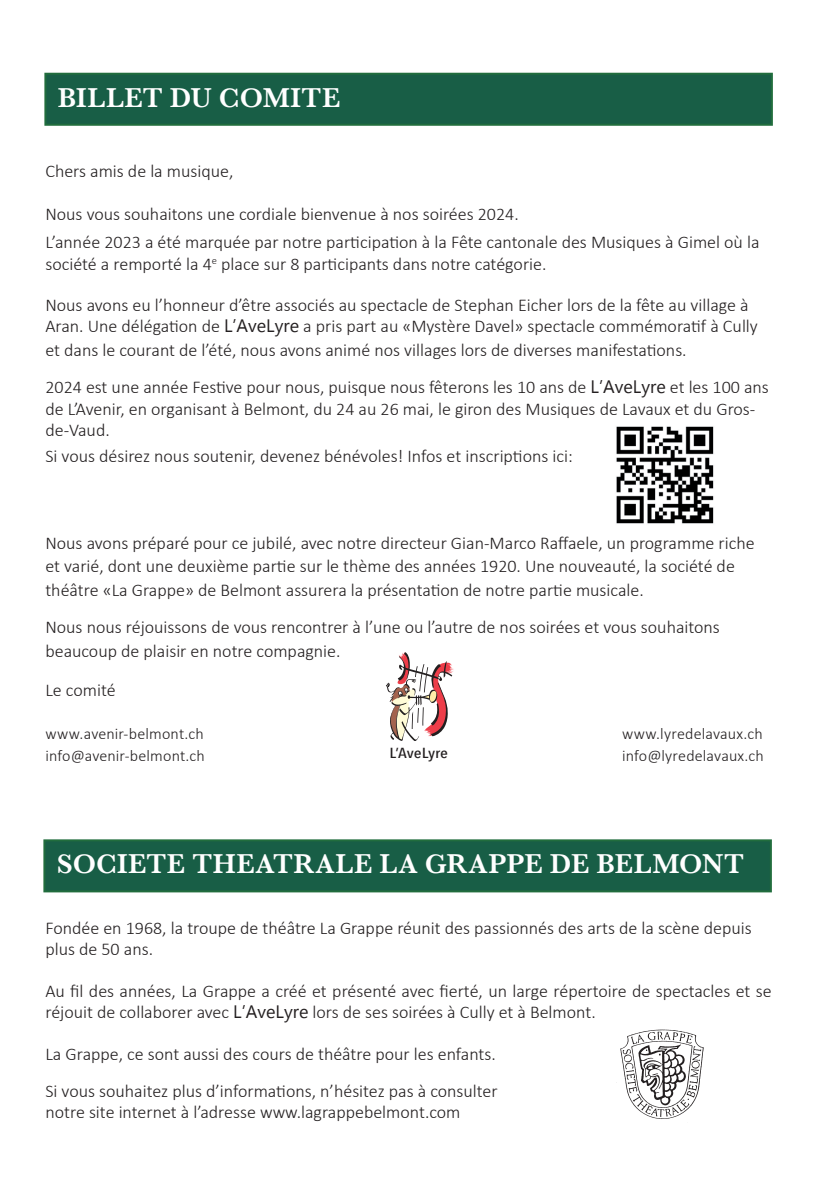
<style>
.page{position:relative;width:840px;height:1191px;background:#fff}
.page>*{position:absolute;margin:0;border:0;box-sizing:border-box;transform-origin:0 0}
.t1{font:600 28px "Baskerville";letter-spacing:.02em;color:#fff}
.t2{font:300 18px/21.6px "Calibri";color:#231f20}
.t3{font:300 16px "Calibri";letter-spacing:.01em;color:#231f20}
.t4{font:500 14.4px "Avenir Next Condensed";color:#231f20;scale:1.24 1}
.s1{font-family:"Myanmar Text";font-weight:400}
</style>
<div class="page">
<div style="left:45px;top:74px;width:726px;height:51px;background:#185e46"></div>
<div style="left:44px;top:73px;width:728px;height:53px;border:2px solid #216d3d"></div>
<img style="left:616px;top:426px;width:98px;height:98px">
<svg style="left:386px;top:652px;width:68px;height:89px"></svg>
<img style="left:616px;top:1029px;width:88px;height:90px">
<div style="left:44px;top:840px;width:726px;height:51px;background:#185e46"></div>
<div style="left:43px;top:839px;width:728px;height:53px;border:2px solid #216d3d"></div>
<h1 class="t1" style="left:58px;top:81px;width:284px">BILLET DU COMITE</h1>
<p class="t2" style="left:45px;top:160px;width:189px">Chers amis de la musique,</p>
<p class="t2" style="left:45px;top:200px;width:715px;line-height:27.6px">Nous vous souhaitons une cordiale bienvenue à nos soirées 2024.<br>L’année 2023 a été marquée par notre participation à la Fête cantonale des Musiques à Gimel où la</p>
<p class="t2" style="left:45px;top:253px;width:502px">société a remporté la 4<sup>e</sup> place sur 8 participants dans notre catégorie.</p>
<p class="t2" style="left:45px;top:294px;width:713px">Nous avons eu l’honneur d’être associés au spectacle de Stephan Eicher lors de la fête au village à<br>Aran. Une délégation de <span class="s1">L’AveLyre</span> a pris part au «Mystère Davel» spectacle commémoratif à Cully</p>
<p class="t2" style="left:45px;top:331px;width:724px;line-height:37.2px">et dans le courant de l’été, nous avons animé nos villages lors de diverses manifestations.<br>2024 est une année Festive pour nous, puisque nous fêterons les 10 ans de <span class="s1">L’AveLyre</span> et les 100 ans</p>
<p class="t2" style="left:45px;top:398px;width:711px">de L’Avenir, en organisant à Belmont, du 24 au 26 mai, le giron des Musiques de Lavaux et du Gros&shy;de-Vaud.</p>
<p class="t2" style="left:45px;top:445px;width:528px">Si vous désirez nous soutenir, devenez bénévoles! Infos et inscriptions ici:</p>
<p class="t2" style="left:45px;top:530px;width:710px;line-height:23.6px">Nous avons préparé pour ce jubilé, avec notre directeur Gian-Marco Raffaele, un programme riche et varié, dont une deuxième partie sur le thème des années 1920. Une nouveauté, la société de théâtre «La Grappe» de Belmont assurera la présentation de notre partie musicale.</p>
<p class="t2" style="left:45px;top:615px;width:675px;line-height:23.6px">Nous nous réjouissons de vous rencontrer à l’une ou l’autre de nos soirées et vous souhaitons beaucoup de plaisir en notre compagnie.</p>
<p class="t2" style="left:45px;top:679px;width:72px">Le comité</p>
<p class="t3" style="left:45px;top:723px;width:160px">www.avenir-belmont.ch</p>
<p class="t3" style="left:621px;top:723px;width:142px">www.lyredelavaux.ch</p>
<p class="t3" style="left:45px;top:745px;width:161px">info@avenir-belmont.ch</p>
<p class="t3" style="left:621px;top:745px;width:143px">info@lyredelavaux.ch</p>
<p class="t4" style="left:389px;top:744px;width:49px">L’AveLyre</p>
<h1 class="t1" style="left:57px;top:847px;width:688px">SOCIETE THEATRALE LA GRAPPE DE BELMONT</h1>
<p class="t2" style="left:45px;top:917px;width:707px">Fondée en 1968, la troupe de théâtre La Grappe réunit des passionnés des arts de la scène depuis plus de 50 ans.</p>
<p class="t2" style="left:45px;top:979px;width:727px">Au fil des années, La Grappe a créé et présenté avec fierté, un large répertoire de spectacles et se réjouit de collaborer avec <span class="s1">L’AveLyre</span> lors de ses soirées à Cully et à Belmont.</p>
<p class="t2" style="left:45px;top:1034px;width:453px;line-height:37.2px">La Grappe, ce sont aussi des cours de théâtre pour les enfants.<br>Si vous souhaitez plus d’informations, n’hésitez pas à consulter</p>
<p class="t2" style="left:45px;top:1101px;width:416px">notre site internet à l’adresse www.lagrappebelmont.com</p>
</div>
